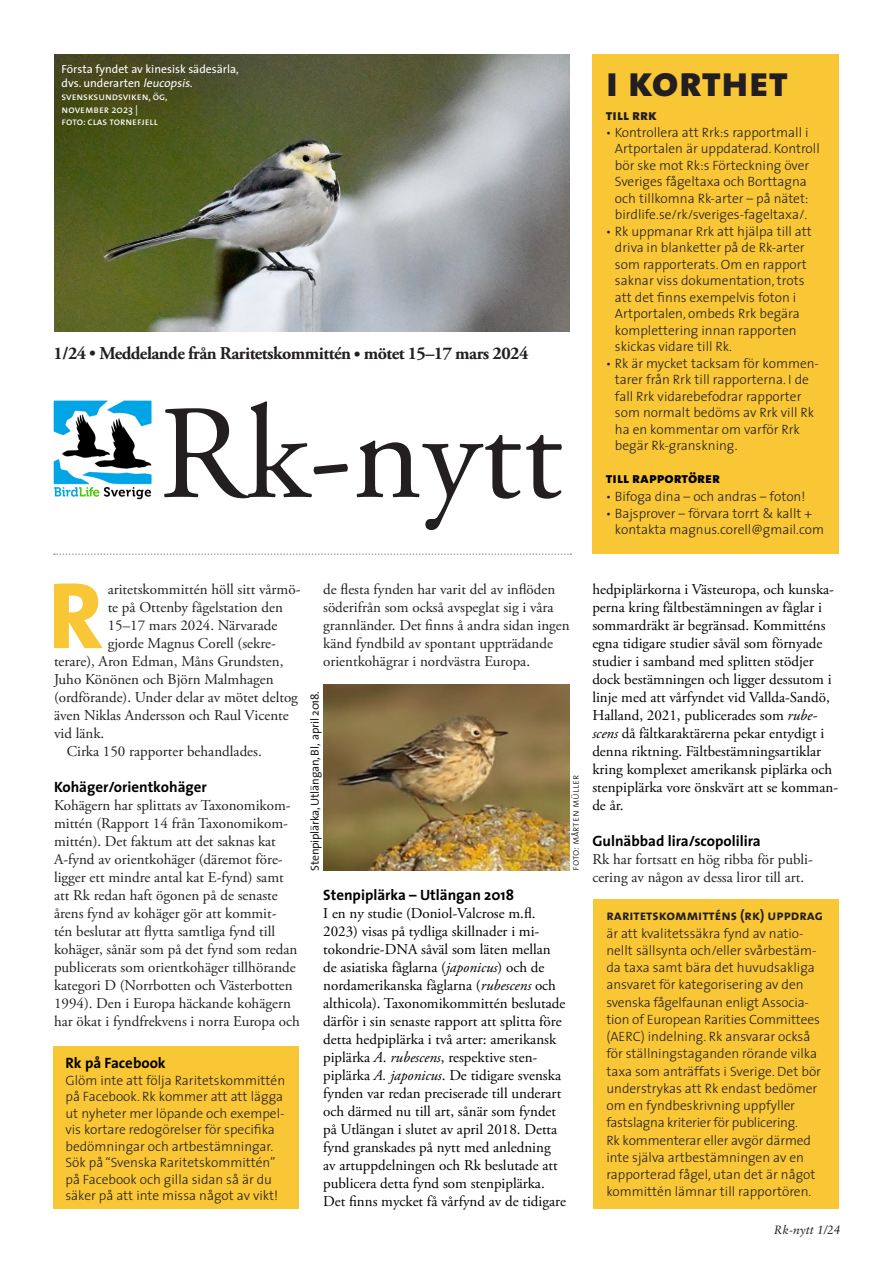
<style>
.page{position:relative;width:893px;height:1263px;background:#fff}
.page>*{position:absolute;margin:0;border:0;box-sizing:border-box;transform-origin:0 0}
.t1{font:133.5px "Adobe Garamond Pro";color:#231f20}
.t2{font:94.95px "The Sans Extra Bold Caps";color:#f9c636}
.t3{font:43.5px "The Sans Extra Bold Caps";color:#231f20}
.t4{font:700 18px "Adobe Garamond Pro";letter-spacing:-.03em;color:#231f20}
.t5{font:15px/18px "Adobe Garamond Pro";color:#000}
.t6{font:15px/18px "Adobe Garamond Pro";color:#231f20}
.t7{font:700 15px "The Sans";color:#000}
.t8{font:15px "The Sans Extra Bold Caps";color:#000}
.t9{font:15px "The Sans Extra Bold Caps";color:#231f20}
.t10{font:14.25px "The Sans Bold Caps";color:#231f20}
.t11{font:300 13.5px/16.5px "The Sans";color:#231f20}
.t12{font:italic 12px "Sabon";color:#231f20}
.t13{font:11.7px/14.1px "The Sans";color:#fff}
.t14{font:11.7px "The Sans";letter-spacing:-.02em;color:#231f20}
.t15{font:10.5px "The Sans Caps";color:#fff}
.t16{font:10.5px "The Sans Light Caps";color:#231f20}
.s1{font-style:italic}
.s2{font-family:"The Sans"}
.s3{font-family:"Times";font-weight:400}
</style>
<div class="page">
<div style="left:593px;top:54px;width:246px;height:499px;background:#f9c635"></div>
<img style="left:54px;top:54px;width:516px;height:278px">
<svg style="left:54px;top:553px;width:517px;height:2px"></svg>
<div style="left:594px;top:899px;width:245px;height:310px;background:#f9c635"></div>
<img style="left:53px;top:400px;width:99px;height:100px">
<div style="left:54px;top:1046px;width:245px;height:163px;background:#f9c635"></div>
<img style="left:323px;top:685px;width:247px;height:186px">
<p class="t13" style="left:62px;top:62px;width:179px">Första fyndet av kinesisk sädesärla, dvs. underarten <span class="s1">leucopsis</span>.</p>
<p class="t15" style="left:62px;top:88px;width:107px">svensksundsviken, ög,</p>
<p class="t15" style="left:62px;top:100px;width:78px">november <span class="s2">2023 |</span></p>
<p class="t15" style="left:62px;top:113px;width:98px">foto: clas tornefjell</p>
<p class="t4" style="left:54px;top:343px;width:476px">1/24 <span class="s3">•</span> Meddelande från Raritetskommittén <span class="s3">•</span> mötet 15–17 mars 2024</p>
<p class="t1" style="left:159px;top:374px;width:405px">Rk-nytt</p>
<p class="t3" style="left:606px;top:45px;width:184px">i korthet</p>
<p class="t9" style="left:606px;top:102px;width:52px">till rrk</p>
<p class="t11" style="left:615px;top:123px;width:206px;text-indent:-9px">• Kontrollera att Rrk:s rapportmall i Artportalen är uppdaterad. Kontroll bör ske mot Rk:s Förteckning över Sveriges fågeltaxa och Borttagna och tillkomna Rk-arter – på nätet: birdlife.se/rk/sveriges-fageltaxa/.</p>
<p class="t11" style="left:615px;top:222px;width:198px;text-indent:-9px">• Rk uppmanar Rrk att hjälpa till att driva in blanketter på de Rk-arter som rapporterats. Om en rapport saknar viss dokumentation, trots att det finns exempelvis foton i<br>Artportalen, ombeds Rrk begära komplettering innan rapporten skickas vidare till Rk.</p>
<p class="t11" style="left:615px;top:354px;width:206px;text-indent:-9px">• Rk är mycket tacksam för kommen&shy;tarer från Rrk till rapporterna. I de fall Rrk vidarebefodrar rapporter som normalt bedöms av Rrk vill Rk ha en kommentar om varför Rrk begär Rk-granskning.</p>
<p class="t8" style="left:606px;top:465px;width:116px">till rapportörer</p>
<p class="t11" style="left:606px;top:488px;width:201px">• Bifoga dina – och andras – foton!</p>
<p class="t11" style="left:615px;top:504px;width:211px;text-indent:-9px">• Bajsprover – förvara torrt &amp; kallt + kontakta magnus.corell@gmail.com</p>
<p class="t2" style="left:48px;top:536px;width:56px">R</p>
<p class="t6" style="left:108px;top:581px;width:194px">aritetskommittén höll sitt vårmö-</p>
<p class="t6" style="left:108px;top:599px;width:177px">te på Ottenby fågelstation den</p>
<p class="t6" style="left:108px;top:617px;width:171px">15–17 mars 2024. Närvarade</p>
<p class="t6" style="left:108px;top:635px;width:170px">gjorde Magnus Corell (sekre-</p>
<p class="t6" style="left:54px;top:653px;width:231px">terare), Aron Edman, Måns Grundsten,</p>
<p class="t6" style="left:54px;top:671px;width:221px">Juho Könönen och Björn Malmhagen</p>
<p class="t6" style="left:54px;top:689px;width:245px">(ordförande). Under delar av mötet deltog</p>
<p class="t6" style="left:54px;top:707px;width:236px">även Niklas Andersson och Raul Vicente</p>
<p class="t6" style="left:54px;top:725px;width:52px">vid länk.</p>
<p class="t6" style="left:67px;top:743px;width:197px">Cirka 150 rapporter behandlades.</p>
<p class="t7" style="left:54px;top:774px;width:154px">Kohäger/orientkohäger</p>
<p class="t6" style="left:54px;top:797px;width:247px">Kohägern har splittats av Taxonomikom&shy;mittén (Rapport 14 från Taxonomikom&shy;mittén). Det faktum att det saknas kat A-fynd av orientkohäger (däremot före&shy;ligger ett mindre antal kat E-fynd) samt att Rk redan haft ögonen på de senaste årens fynd av kohäger gör att kommit-<br>tén beslutar att flytta samtliga fynd till kohäger, sånär som på det fynd som redan publicerats som orientkohäger tillhörande kategori D (Norrbotten och Västerbotten 1994). Den i Europa häckande kohägern har ökat i fyndfrekvens i norra Europa och</p>
<p class="t7" style="left:65px;top:1051px;width:102px">Rk på Facebook</p>
<p class="t11" style="left:65px;top:1072px;width:221px">Glöm inte att följa Raritetskommittén på Facebook. Rk kommer att att lägga ut nyheter mer löpande och exempel&shy;vis kortare redogörelser för specifika bedömningar och artbestämningar.<br>Sök på “Svenska Raritetskommittén” på Facebook och gilla sidan så är du säker på att inte missa något av vikt!</p>
<p class="t6" style="left:323px;top:581px;width:248px">de flesta fynden har varit del av inflöden söderifrån som också avspeglat sig i våra grannländer. Det finns å andra sidan ingen känd fyndbild av spontant uppträdande orientkohägrar i nordvästra Europa.</p>
<p class="t14" style="left:305px;top:871px;width:181px;rotate:-90deg">Stenpiplärka, Utlängan, Bl, april 2018.</p>
<p class="t16" style="left:567px;top:871px;width:98px;rotate:-90deg">foto: mårten müller</p>
<p class="t7" style="left:323px;top:882px;width:192px">Stenpiplärka – Utlängan 2018</p>
<p class="t5" style="left:323px;top:905px;width:244px">I en ny studie (Doniol-Valcrose m.fl.<br>2023) visas på tydliga skillnader i mi&shy;tokondrie-DNA såväl som läten mellan de asiatiska fåglarna (<span class="s1">japonicus</span>) och de nordamerikanska fåglarna (<span class="s1">rubescens</span> och althicola). Taxonomikommittén beslutade därför i sin senaste rapport att splitta före detta hedpiplärka i två arter: amerikansk piplärka <span class="s1">A</span>. <span class="s1">rubescens</span>, respektive sten&shy;piplärka <span class="s1">A. japonicus</span>. De tidigare svenska fynden var redan preciserade till underart och därmed nu till art, sånär som fyndet på Utlängan i slutet av april 2018. Detta fynd granskades på nytt med anledning av artuppdelningen och Rk beslutade att publicera detta fynd som stenpiplärka.<br>Det finns mycket få vårfynd av de tidigare</p>
<p class="t5" style="left:592px;top:581px;width:247px">hedpiplärkorna i Västeuropa, och kunska&shy;perna kring fältbestämningen av fåglar i sommardräkt är begränsad. Kommitténs egna tidigare studier såväl som förnyade studier i samband med splitten stödjer dock bestämningen och ligger dessutom i linje med att vårfyndet vid Vallda-Sandö, Halland, 2021, publicerades som <span class="s1">rube&shy;scens</span> då fältkaraktärerna pekar entydigt i denna riktning. Fältbestämningsartiklar kring komplexet amerikansk piplärka och stenpiplärka vore önskvärt att se komman&shy;de år.</p>
<p class="t7" style="left:592px;top:828px;width:170px">Gulnäbbad lira/scopolilira</p>
<p class="t6" style="left:592px;top:851px;width:222px">Rk har fortsatt en hög ribba för publi&shy;cering av någon av dessa liror till art.</p>
<p class="t10" style="left:606px;top:903px;width:218px">raritetskommitténs (rk) uppdrag</p>
<p class="t11" style="left:606px;top:924px;width:216px;line-height:17.2px">är att kvalitetssäkra fynd av natio&shy;nellt sällsynta och/eller svårbestäm&shy;da taxa samt bära det huvudsakliga ansvaret för kategorisering av den svenska fågelfaunan enligt Associa&shy;tion of European Rarities Committees (AERC) indelning. Rk ansvarar också för ställningstaganden rörande vilka taxa som anträffats i Sverige. Det bör understrykas att Rk endast bedömer om en fyndbeskrivning uppfyller fastslagna kriterier för publicering.<br>Rk kommenterar eller avgör därmed inte själva artbestämningen av en rapporterad fågel, utan det är något kommittén lämnar till rapportören.</p>
<p class="t12" style="left:774px;top:1222px;width:68px">Rk-nytt 1/24</p>
</div>
